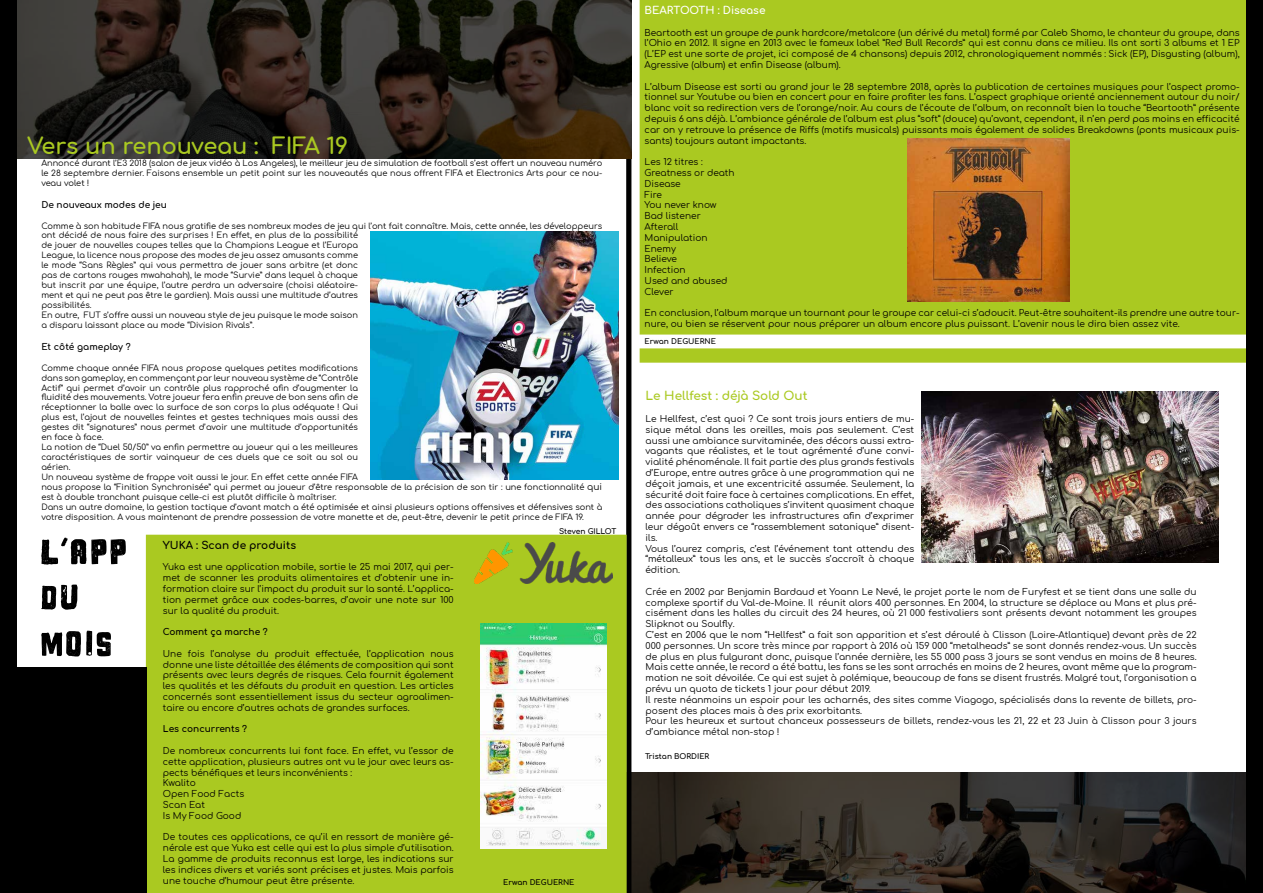
<style>
.page{position:relative;width:1263px;height:893px;background:#fff}
.page>*{position:absolute;margin:0;border:0;box-sizing:border-box;transform-origin:0 0}
.t1{font:700 22.5px "Comfortaa";color:#aac921}
.t2{font:700 12px "Comfortaa";color:#aac921}
.t3{font:700 10.5px "Comfortaa";color:#000}
.t4{font:700 10.5px "Comfortaa";color:#fff}
.t5{font:9px/10.8px "Comfortaa";color:#000;text-align:justify}
.t6{font:700 9px "Comfortaa";color:#000}
.t7{font:8.25px/9.9px "Comfortaa";color:#000}
.t8{font:700 7.5px "Comfortaa";color:#000}
.s1{font-size:9px}
</style>
<div class="page">
<div style="left:626px;top:148px;width:5px;height:745px;background:#000"></div>
<div style="left:0;top:0;width:16px;height:893px;background:#000"></div>
<div style="left:642px;top:2px;width:606px;height:330px;background:#aac921"></div>
<div style="left:640px;top:0;width:610px;height:335px;border:4px solid #aac921"></div>
<div style="left:640px;top:348px;width:623px;height:15px;background:#aac921"></div>
<div style="left:1246px;top:0;width:17px;height:893px;background:#000"></div>
<svg style="left:16px;top:0;width:615px;height:159px;background:#2d2721"></svg>
<svg style="left:626px;top:773px;width:620px;height:120px;background:#2b2621"></svg>
<div style="left:146px;top:535px;width:480px;height:358px;background:#aac921"></div>
<svg style="left:41px;top:537px;width:85px;height:28px"></svg>
<svg style="left:41px;top:585px;width:37px;height:25px"></svg>
<svg style="left:41px;top:631px;width:70px;height:25px"></svg>
<div style="left:0;top:668px;width:146px;height:225px;background:#000"></div>
<img style="left:370px;top:232px;width:248px;height:247px">
<img style="left:475px;top:542px;width:137px;height:41px">
<img style="left:480px;top:623px;width:126px;height:225px">
<img style="left:922px;top:391px;width:296px;height:172px">
<img style="left:907px;top:138px;width:162px;height:163px">
<h1 class="t1" style="left:27px;top:125px;width:323px">Vers un renouveau : FIFA 19</h1>
<p class="t7" style="left:41px;top:157px;width:562px;text-align:justify">Annoncé durant l’E3 2018 (salon de jeux vidéo à Los Angeles), le meilleur jeu de simulation de football s’est offert un nouveau numéro le 28 septembre dernier. Faisons ensemble un petit point sur les nouveautés que nous offrent FIFA et Electronics Arts pour ce nou&shy;veau volet !</p>
<p class="t6" style="left:41px;top:196px;width:127px">De nouveaux modes de jeu</p>
<p class="t7" style="left:41px;top:219px;width:562px">Comme à son habitude FIFA nous gratifie de ses nombreux modes de jeu qui l’ont fait connaître. Mais, cette année, les développeurs ont décidé de nous faire des surprises ! En effet, en plus de la possibilité<br>de jouer de nouvelles coupes telles que la Champions League et l’Europa<br>League, la licence nous propose des modes de jeu assez amusants comme<br>le mode “Sans Règles” qui vous permettra de jouer sans arbitre (et donc<br>pas de cartons rouges mwahahah), le mode “Survie” dans lequel à chaque<br>but inscrit par une équipe, l’autre perdra un adversaire (choisi aléatoire-<br>ment et qui ne peut pas être le gardien). Mais aussi une multitude d’autres<br>possibilités.<br>En outre, FUT s’offre aussi un nouveau style de jeu puisque le mode saison</p>
<p class="t7" style="left:41px;top:319px;width:214px">a disparu laissant place au mode “Division Rivals”.</p>
<p class="t6" style="left:41px;top:338px;width:91px">Et côté gameplay ?</p>
<p class="t7" style="left:41px;top:362px;width:318px">Comme chaque année FIFA nous propose quelques petites modifications dans son gameplay, en commençant par leur nouveau système de “Contrôle Actif” qui permet d’avoir un contrôle plus rapproché afin d’augmenter la fluidité des mouvements. Votre joueur fera enfin preuve de bon sens afin de réceptionner la balle avec la surface de son corps la plus adéquate ! Qui plus est, l’ajout de nouvelles feintes et gestes techniques mais aussi des gestes dit “signatures” nous permet d’avoir une multitude d’opportunités en face à face.<br>La notion de “Duel 50/50” va enfin permettre au joueur qui a les meilleures caractéristiques de sortir vainqueur de ces duels que ce soit au sol ou aérien.<br>Un nouveau système de frappe voit aussi le jour. En effet cette année FIFA</p>
<p class="t7" style="left:41px;top:481px;width:562px">nous propose la “Finition Synchronisée” qui permet au joueur d’être responsable de la précision de son tir : une fonctionnalité <span class="s1">qui </span>est à double tranchant puisque celle-ci est plutôt difficile à maîtriser.<br>Dans un autre domaine, la gestion tactique d’avant match a été optimisée et ainsi plusieurs options offensives et défensives sont à votre disposition. A vous maintenant de prendre possession de votre manette et de, peut-être, devenir le petit prince de FIFA 19.</p>
<p class="t3" style="left:163px;top:535px;width:135px">YUKA : Scan de produits</p>
<p class="t5" style="left:163px;top:560px;width:292px">Yuka est une application mobile, sortie le 25 mai 2017, qui per&shy;met de scanner les produits alimentaires et d’obtenir une in&shy;formation claire sur l’impact du produit sur la santé. L’applica&shy;tion permet grâce aux codes-barres, d’avoir une note sur 100 sur la qualité du produit.</p>
<p class="t6" style="left:163px;top:624px;width:106px">Comment ça marche ?</p>
<p class="t5" style="left:163px;top:647px;width:292px">Une fois l’analyse du produit effectuée, l’application nous donne une liste détaillée des éléments de composition qui sont présents avec leurs degrés de risques. Cela fournit également les qualités et les défauts du produit en question. Les articles concernés sont essentiellement issus du secteur agroalimen&shy;taire ou encore d’autres achats de grandes surfaces.</p>
<p class="t6" style="left:163px;top:721px;width:86px">Les concurrents ?</p>
<p class="t5" style="left:163px;top:744px;width:292px;text-align:left">De nombreux concurrents lui font face. En effet, vu l’essor de cette application, plusieurs autres ont vu le jour avec leurs as&shy;pects bénéfiques et leurs inconvénients :<br>Kwalito<br>Open Food Facts<br>Scan Eat<br>Is My Food Good</p>
<p class="t5" style="left:163px;top:830px;width:292px">De toutes ces applications, ce qu’il en ressort de manière gé&shy;nérale est que Yuka est celle qui est la plus simple d’utilisation.<br>La gamme de produits reconnus est large, les indications sur les indices divers et variés sont précises et justes. Mais parfois une touche d’humour peut être présente.</p>
<p class="t8" style="left:559px;top:524px;width:59px">Steven GILLOT</p>
<p class="t8" style="left:503px;top:876px;width:73px">Erwan DEGUERNE</p>
<p class="t4" style="left:645px;top:1px;width:122px">BEARTOOTH : Disease</p>
<p class="t5" style="left:645px;top:26px;width:597px">Beartooth est un groupe de punk hardcore/metalcore (un dérivé du metal) formé par Caleb Shomo, le chanteur du groupe, dans l’Ohio en 2012. Il signe en 2013 avec le fameux label ”Red Bull Records” qui est connu dans ce milieu. Ils ont sorti 3 albums et 1 EP (L’EP est une sorte de projet, ici composé de 4 chansons) depuis 2012, chronologiquement nommés : Sick (EP), Disgusting (album), Agressive (album) et enfin Disease (album).</p>
<p class="t5" style="left:645px;top:80px;width:597px">L’album Disease est sorti au grand jour le 28 septembre 2018, après la publication de certaines musiques pour l’aspect promo&shy;tionnel sur Youtube ou bien en concert pour en faire profiter les fans. L’aspect graphique orienté anciennement autour du noir/ blanc voit sa redirection vers de l’orange/noir. Au cours de l’écoute de l’album, on reconnaît bien la touche “Beartooth” présente depuis 6 ans déjà. L’ambiance générale de l’album est plus “soft” (douce) qu’avant, cependant, il n’en perd pas moins en efficacité car on y retrouve la présence de Riffs (motifs musicals) puissants mais également de solides Breakdowns (ponts musicaux puis&shy;sants) toujours autant impactants.</p>
<p class="t5" style="left:645px;top:155px;width:91px;text-align:left">Les 12 titres :<br>Greatness or death<br>Disease<br>Fire<br>You never know<br>Bad listener<br>Afterall<br>Manipulation<br>Enemy<br>Believe<br>Infection<br>Used and abused<br>Clever</p>
<p class="t5" style="left:645px;top:307px;width:596px">En conclusion, l’album marque un tournant pour le groupe car celui-ci s’adoucit. Peut-être souhaitent-ils prendre une autre tour&shy;nure, ou bien se réservent pour nous préparer un album encore plus puissant. L’avenir nous le dira bien assez vite.</p>
<p class="t8" style="left:645px;top:334px;width:73px">Erwan DEGUERNE</p>
<h2 class="t2" style="left:645px;top:385px;width:164px">Le Hellfest : déjà Sold Out</h2>
<p class="t5" style="left:645px;top:412px;width:270px;text-align:left">Le Hellfest, c’est quoi ? Ce sont trois jours entiers de mu&shy;sique métal dans les oreilles, mais pas seulement. C’est aussi une ambiance survitaminée, des décors aussi extra&shy;vagants que réalistes, et le tout agrémenté d’une convi&shy;vialité phénoménale. Il fait partie des plus grands festivals d’Europe, entre autres grâce à une programmation qui ne déçoit jamais, et une excentricité assumée. Seulement, la sécurité doit faire face à certaines complications. En effet, des associations catholiques s’invitent quasiment chaque année pour dégrader les infrastructures afin d’exprimer leur dégoût envers ce “rassemblement satanique” disent&shy;ils.<br>Vous l’aurez compris, c’est l’événement tant attendu des “métalleux” tous les ans, et le succès s’accroît à chaque édition.</p>
<p class="t5" style="left:645px;top:585px;width:553px;text-align:left">Crée en 2002 par Benjamin Bardaud et Yoann Le Nevé, le projet porte le nom de Furyfest et se tient dans une salle du complexe sportif du Val-de-Moine. Il réunit alors 400 personnes. En 2004, la structure se déplace au Mans et plus pré&shy;cisément dans les halles du circuit des 24 heures, où 21 000 festivaliers sont présents devant notamment les groupes Slipknot ou Soulfly.<br>C’est en 2006 que le nom “Hellfest” a fait son apparition et s’est déroulé à Clisson (Loire-Atlantique) devant près de 22<br>000 personnes. Un score très mince par rapport à 2016 où 159 000 “metalheads” se sont donnés rendez-vous. Un succès de plus en plus fulgurant donc, puisque l’année dernière, les 55 000 pass 3 jours se sont vendus en moins de 8 heures.<br>Mais cette année, le record a été battu, les fans se les sont arrachés en moins de 2 heures, avant même que la program&shy;mation ne soit dévoilée. Ce qui est sujet à polémique, beaucoup de fans se disent frustrés. Malgré tout, l’organisation a prévu un quota de tickets 1 jour pour début 2019.<br>Il reste néanmoins un espoir pour les acharnés, des sites comme Viagogo, spécialisés dans la revente de billets, pro&shy;posent des places mais à des prix exorbitants.<br>Pour les heureux et surtout chanceux possesseurs de billets, rendez-vous les 21, 22 et 23 Juin à Clisson pour 3 jours d’ambiance métal non-stop !</p>
<p class="t8" style="left:645px;top:750px;width:66px">Tristan BORDIER</p>
</div>
